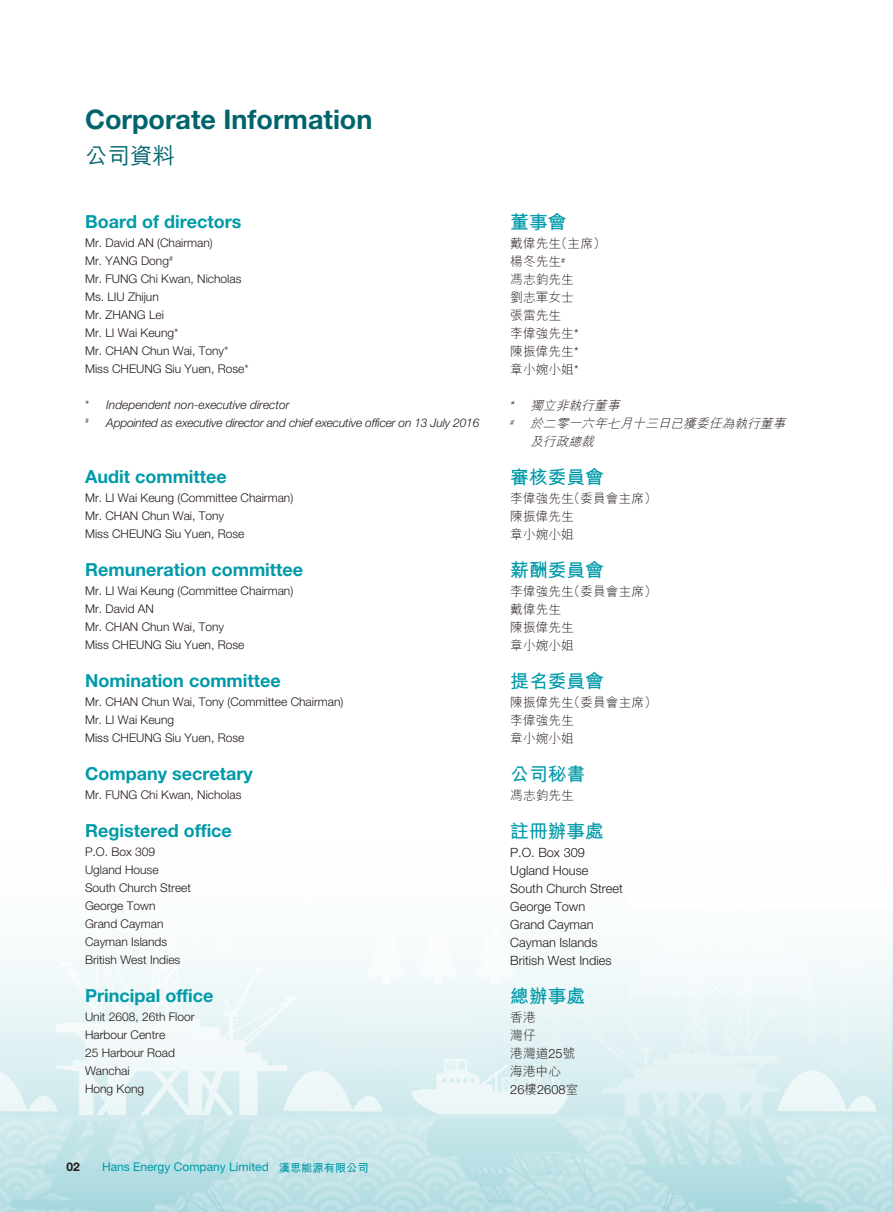
<style>
.page{position:relative;width:893px;height:1212px;background:#fff}
.page>*{position:absolute;margin:0;border:0;box-sizing:border-box;transform-origin:0 0}
.t1{font:700 27px "Helvetica Neue LT Std";color:#00646d}
.t2{font:500 22.5px "M Hei HK";color:#00646d}
.t3{font:700 18.75px "M Hei HK";color:#009aa9}
.t4{font:700 18px "Helvetica Neue LT Std";color:#009aa9}
.t5{font:300 12.75px/18px "M Hei HK";color:#231916}
.t6{font:300 12.75px/18px "Helvetica Neue LT Std";color:#231916}
.t7{font:italic 300 12.75px "M Hei HK";color:#231916}
.t8{font:300 12px/18px "Helvetica Neue LT Std";color:#231916}
.t9{font:italic 300 12px "Helvetica Neue LT Std";letter-spacing:-.015em;color:#231916}
.t10{font:12px "Helvetica Neue LT Std";color:#009aa9}
.t11{font:700 12px "Helvetica Neue LT Std";color:#231916}
.t12{font:300 7.05px "Helvetica Neue LT Std";color:#231916}
.s1{font-style:normal}
.s2{font-family:"M Hei HK";font-weight:700;font-size:11.25px}
.s3{font-family:"Helvetica Neue LT Std"}
.s4{font-family:"M Hei HK"}
</style>
<div class="page">
<img style="left:0;top:916px;width:893px;height:296px">
<h1 class="t1" style="left:85px;top:102px;width:289px">Corporate Information</h1>
<h2 class="t2" style="left:85px;top:139px;width:91px">公司資料</h2>
<h3 class="t4" style="left:85px;top:210px;width:158px">Board of directors</h3>
<p class="t8" style="left:85px;top:233px;width:165px">Mr. David AN (Chairman)<br>Mr. YANG Dong<sup>#<br></sup>Mr. FUNG Chi Kwan, Nicholas<br>Ms. LIU Zhijun<br>Mr. ZHANG Lei<br>Mr. LI Wai Keung*<br>Mr. CHAN Chun Wai, Tony*<br>Miss CHEUNG Siu Yuen, Rose*</p>
<p class="t9" style="left:85px;top:397px;width:206px"><span class="s1">*</span> Independent non-executive director</p>
<p class="t12" style="left:85px;top:417px;width:5px">#</p>
<p class="t9" style="left:106px;top:415px;width:375px">Appointed as executive director and chief executive officer on 13 July 2016</p>
<h3 class="t4" style="left:85px;top:465px;width:143px">Audit committee</h3>
<p class="t8" style="left:85px;top:488px;width:210px">Mr. LI Wai Keung (Committee Chairman)<br>Mr. CHAN Chun Wai, Tony<br>Miss CHEUNG Siu Yuen, Rose</p>
<h3 class="t4" style="left:85px;top:558px;width:220px">Remuneration committee</h3>
<p class="t8" style="left:85px;top:581px;width:210px">Mr. LI Wai Keung (Committee Chairman)<br>Mr. David AN<br>Mr. CHAN Chun Wai, Tony<br>Miss CHEUNG Siu Yuen, Rose</p>
<h3 class="t4" style="left:85px;top:669px;width:197px">Nomination committee</h3>
<p class="t8" style="left:85px;top:692px;width:260px">Mr. CHAN Chun Wai, Tony (Committee Chairman)<br>Mr. LI Wai Keung<br>Miss CHEUNG Siu Yuen, Rose</p>
<h3 class="t4" style="left:85px;top:762px;width:169px">Company secretary</h3>
<p class="t8" style="left:85px;top:785px;width:158px">Mr. FUNG Chi Kwan, Nicholas</p>
<h3 class="t4" style="left:85px;top:819px;width:148px">Registered office</h3>
<p class="t8" style="left:85px;top:842px;width:108px">P.O. Box 309<br>Ugland House<br>South Church Street<br>George Town<br>Grand Cayman<br>Cayman Islands<br>British West Indies</p>
<h3 class="t4" style="left:85px;top:984px;width:130px">Principal office</h3>
<p class="t8" style="left:85px;top:1007px;width:111px">Unit 2608, 26th Floor<br>Harbour Centre<br>25 Harbour Road<br>Wanchai<br>Hong Kong</p>
<p class="t11" style="left:67px;top:1160px;width:15px">02</p>
<p class="t10" style="left:102px;top:1160px;width:268px">Hans Energy Company Limited <span class="s2">漢思能源有限公司</span></p>
<h3 class="t3" style="left:510px;top:209px;width:58px">董事會</h3>
<p class="t5" style="left:510px;top:234px;width:97px">戴偉先生（主席）楊冬先生<sup>#<br></sup>馮志鈞先生<br>劉志軍女士<br>張雷先生<br>李偉強先生<span class="s3">*<br></span>陳振偉先生<span class="s3">*<br></span>章小婉小姐<span class="s3">*</span></p>
<p class="t7" style="left:509px;top:396px;width:117px"><span class="s3">*</span> 獨立非執行董事</p>
<p class="t7" style="left:509px;top:414px;width:282px"><sup>#</sup> 於二零一六年七月十三日已獲委任為執行董事</p>
<p class="t7" style="left:530px;top:432px;width:70px">及行政總裁</p>
<h3 class="t3" style="left:510px;top:464px;width:95px">審核委員會</h3>
<p class="t5" style="left:510px;top:489px;width:148px">李偉強先生（委員會主席）陳振偉先生<br>章小婉小姐</p>
<h3 class="t3" style="left:510px;top:557px;width:95px">薪酬委員會</h3>
<p class="t5" style="left:510px;top:582px;width:148px">李偉強先生（委員會主席）戴偉先生<br>陳振偉先生<br>章小婉小姐</p>
<h3 class="t3" style="left:510px;top:668px;width:95px">提名委員會</h3>
<p class="t5" style="left:510px;top:693px;width:148px">陳振偉先生（委員會主席）李偉強先生<br>章小婉小姐</p>
<h3 class="t3" style="left:510px;top:761px;width:76px">公司秘書</h3>
<p class="t5" style="left:510px;top:786px;width:65px">馮志鈞先生</p>
<h3 class="t3" style="left:510px;top:818px;width:95px">註冊辦事處</h3>
<p class="t6" style="left:510px;top:843px;width:114px">P.O. Box 309<br>Ugland House<br>South Church Street<br>George Town<br>Grand Cayman<br>Cayman Islands<br>British West Indies</p>
<h3 class="t3" style="left:510px;top:983px;width:76px">總辦事處</h3>
<p class="t5" style="left:510px;top:1008px;width:67px">香港<br>灣仔<br>港灣道<span class="s3">25</span>號海港中心</p>
<p class="t6" style="left:510px;top:1080px;width:70px">26<span class="s4">樓</span>2608<span class="s4">室</span></p>
</div>
